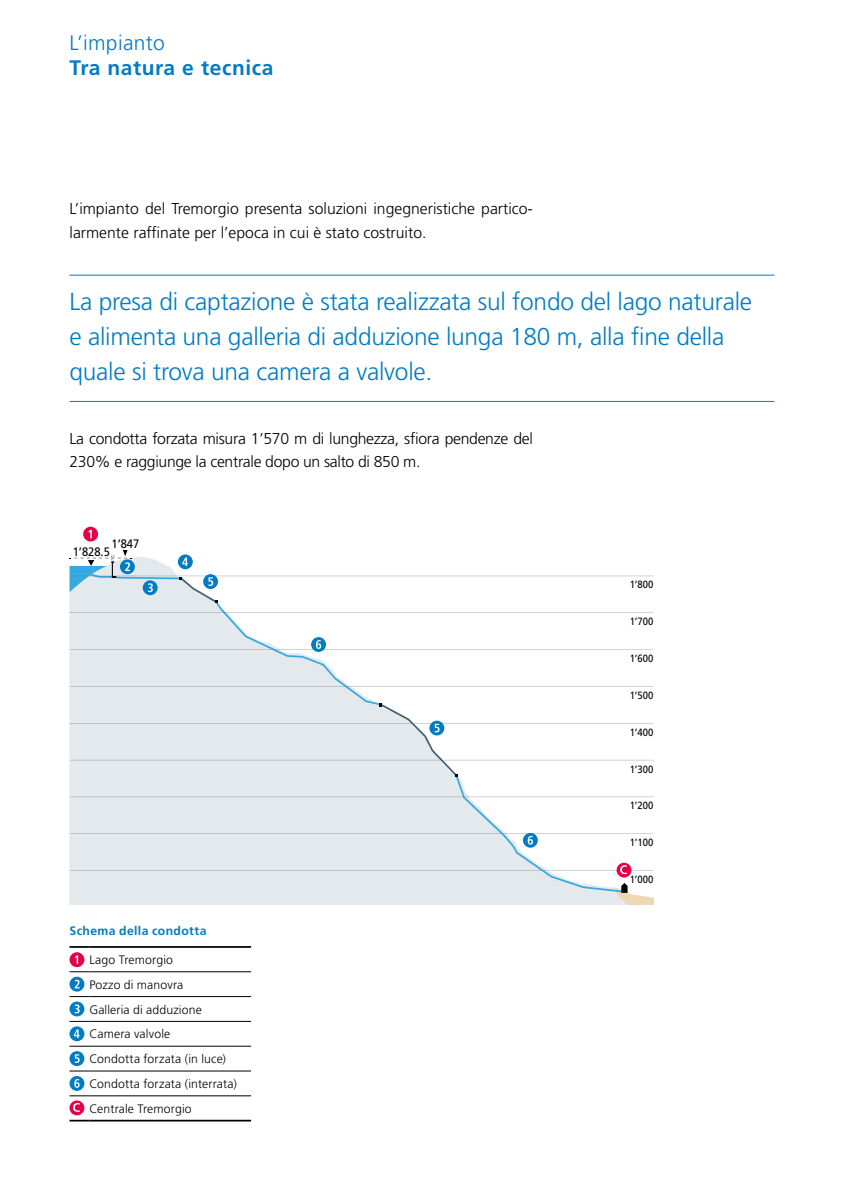
<style>
.page{position:relative;width:844px;height:1191px;background:#fff}
.page>*{position:absolute;margin:0;border:0;box-sizing:border-box;transform-origin:0 0}
.t1{font:300 24.5px/34.6px "Frutiger LT Std";letter-spacing:-.01em;color:#007bc4}
.t2{font:700 21px "Frutiger LT Std";letter-spacing:.025em;color:#007bc4}
.t3{font:300 21px "Frutiger LT Std";letter-spacing:.015em;color:#007bc4}
.t4{font:300 15.75px/23.6px "Frutiger LT Std";color:#000}
.t5{font:300 15.75px/23.6px "Frutiger LT Std";letter-spacing:-.02em;color:#000}
.t6{font:300 12.25px/24.7px "Frutiger LT Std";letter-spacing:.01em;color:#000}
.t7{font:700 12.25px "Frutiger LT Std";letter-spacing:.03em;color:#007bc4}
.t8{font:12.25px "Frutiger";color:#000;scale:.91 1}
.t9{font:10.5px "Frutiger";color:#000;scale:.91 1}
</style>
<div class="page">
<hr style="left:69px;top:275px;width:705px;height:1px;background:#007bc4">
<hr style="left:69px;top:401px;width:705px;height:1px;background:#007bc4">
<svg style="left:69px;top:996px;width:20px;height:1px"></svg>
<hr style="left:89px;top:996px;width:162px;height:1px;background:#000">
<svg style="left:69px;top:1021px;width:20px;height:1px"></svg>
<hr style="left:89px;top:1021px;width:162px;height:1px;background:#000">
<svg style="left:69px;top:1046px;width:20px;height:1px"></svg>
<hr style="left:89px;top:1046px;width:162px;height:1px;background:#000">
<svg style="left:69px;top:1070px;width:20px;height:1px"></svg>
<hr style="left:89px;top:1070px;width:162px;height:1px;background:#000">
<svg style="left:69px;top:1095px;width:20px;height:1px"></svg>
<hr style="left:89px;top:1095px;width:162px;height:1px;background:#000">
<svg style="left:69px;top:946px;width:20px;height:1px"></svg>
<hr style="left:89px;top:946px;width:162px;height:1px;background:#000">
<hr style="left:69px;top:1119px;width:20px;height:2px;background:#000">
<hr style="left:89px;top:1119px;width:162px;height:2px;background:#000">
<svg style="left:69px;top:971px;width:20px;height:1px"></svg>
<hr style="left:89px;top:971px;width:162px;height:1px;background:#000">
<svg style="left:69px;top:952px;width:15px;height:15px"></svg>
<svg style="left:75px;top:955px;width:3px;height:9px"></svg>
<svg style="left:69px;top:976px;width:15px;height:15px"></svg>
<svg style="left:75px;top:979px;width:5px;height:9px"></svg>
<svg style="left:69px;top:1001px;width:15px;height:15px"></svg>
<svg style="left:75px;top:1004px;width:5px;height:9px"></svg>
<div style="left:69px;top:1026px;width:15px;height:15px;background:#007bc4;border-radius:50%"></div>
<svg style="left:74px;top:1029px;width:6px;height:9px"></svg>
<svg style="left:69px;top:1051px;width:15px;height:15px"></svg>
<svg style="left:75px;top:1054px;width:5px;height:9px"></svg>
<div style="left:69px;top:1076px;width:15px;height:14px;background:#007bc4;border-radius:50%"></div>
<svg style="left:74px;top:1079px;width:6px;height:8px"></svg>
<svg style="left:69px;top:1100px;width:15px;height:15px"></svg>
<svg style="left:73px;top:1103px;width:7px;height:9px"></svg>
<div style="left:83px;top:526px;width:15px;height:15px;background:#e50046;border-radius:50%"></div>
<svg style="left:88px;top:530px;width:4px;height:8px"></svg>
<svg style="left:69px;top:550px;width:584px;height:354px"></svg>
<p class="t3" style="left:69px;top:31px;width:97px">L’impianto</p>
<p class="t2" style="left:69px;top:55px;width:205px">Tra natura e tecnica</p>
<p class="t4" style="left:69px;top:197px;width:465px">L’impianto del Tremorgio presenta soluzioni ingegneristiche partico&shy;larmente raffinate per l’epoca in cui è stato costruito.</p>
<p class="t1" style="left:69px;top:285px;width:684px">La presa di captazione è stata realizzata sul fondo del lago naturale e alimenta una galleria di adduzione lunga 180 m, alla fine della quale si trova una camera a valvole.</p>
<p class="t5" style="left:69px;top:426px;width:464px">La condotta forzata misura 1’570 m di lunghezza, sfiora pendenze del<br>230% e raggiunge la centrale dopo un salto di 850 m.</p>
<p class="t8" style="left:111px;top:536px;width:32px">1’847</p>
<p class="t8" style="left:73px;top:544px;width:42px">1’828.5</p>
<p class="t7" style="left:69px;top:923px;width:138px">Schema della condotta</p>
<p class="t6" style="left:89px;top:948px;width:149px">Lago Tremorgio<br>Pozzo di manovra<br>Galleria di adduzione<br>Camera valvole<br>Condotta forzata (in luce)<br>Condotta forzata (interrata)<br>Centrale Tremorgio</p>
<p class="t9" style="left:629px;top:578px;width:28px">1’800</p>
<p class="t9" style="left:629px;top:615px;width:28px">1’700</p>
<p class="t9" style="left:629px;top:652px;width:28px">1’600</p>
<p class="t9" style="left:629px;top:689px;width:28px">1’500</p>
<p class="t9" style="left:629px;top:726px;width:28px">1’400</p>
<p class="t9" style="left:629px;top:762px;width:28px">1’300</p>
<p class="t9" style="left:629px;top:799px;width:28px">1’200</p>
<p class="t9" style="left:629px;top:836px;width:28px">1’100</p>
<p class="t9" style="left:629px;top:873px;width:28px">1’000</p>
</div>
